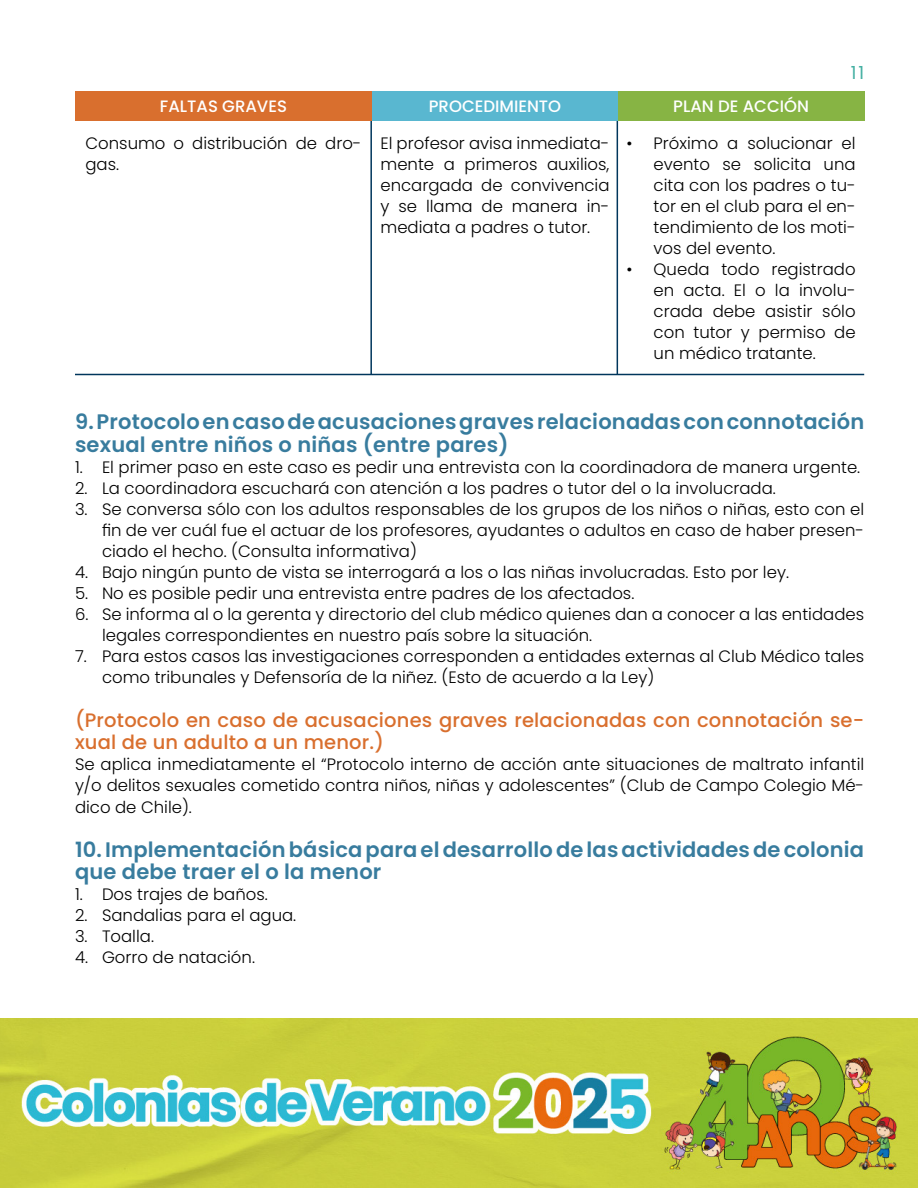
<style>
.page{position:relative;width:918px;height:1188px;background:#fff}
.page>*{position:absolute;margin:0;border:0;box-sizing:border-box;transform-origin:0 0}
.t1{font:600 21px/22.5px "Poppins";letter-spacing:.01em;color:#387c9e}
.t2{font:500 19.5px/22.5px "Poppins";letter-spacing:.01em;color:#d96f2e}
.t3{font:18px "Poppins";color:#45b0a3}
.t4{font:300 16.5px/21px "Poppins";color:#000;text-align:justify}
.t5{font:500 16.5px "Poppins";color:#fff}
</style>
<div class="page">
<img style="left:0;top:1018px;width:918px;height:170px">
<hr style="left:617px;top:92px;width:1px;height:282px;background:#00365c">
<hr style="left:370px;top:92px;width:2px;height:282px;background:#00365c">
<div style="left:75px;top:92px;width:297px;height:30px;background:#d96f2e"></div>
<div style="left:372px;top:92px;width:246px;height:30px;background:#59b7d0"></div>
<div style="left:618px;top:92px;width:246px;height:30px;background:#87b444"></div>
<hr style="left:75px;top:374px;width:789px;height:1px;background:#00365c">
<p class="t3" style="left:851px;top:62px;width:15px">11</p>
<p class="t5" style="left:160px;top:96px;width:129px">FALTAS GRAVES</p>
<p class="t5" style="left:429px;top:96px;width:134px">PROCEDIMIENTO</p>
<p class="t5" style="left:673px;top:96px;width:137px">PLAN DE ACCIÓN</p>
<p class="t4" style="left:86px;top:133px;width:277px">Consumo o distribución de dro&shy;gas.</p>
<p class="t4" style="left:380px;top:133px;width:231px">El profesor avisa inmediata&shy;mente a primeros auxilios, encargada de convivencia y se llama de manera in&shy;mediata a padres o tutor.</p>
<p class="t4" style="left:654px;top:133px;width:204px;text-indent:-27px">• Próximo a solucionar el evento se solicita una cita con los padres o tu&shy;tor en el club para el en&shy;tendimiento de los moti&shy;vos del evento.</p>
<p class="t4" style="left:654px;top:259px;width:204px;text-indent:-27px">• Queda todo registrado en acta. El o la involu&shy;crada debe asistir sólo con tutor y permiso de un médico tratante.</p>
<p class="t1" style="left:75px;top:411px;width:791px">9. Protocolo en caso de acusaciones graves relacionadas con connotación sexual entre niños o niñas (entre pares)</p>
<p class="t4" style="left:75px;top:456px;width:787px">1. El primer paso en este caso es pedir una entrevista con la coordinadora de manera urgente.</p>
<p class="t4" style="left:75px;top:477px;width:702px">2. La coordinadora escuchará con atención a los padres o tutor del o la involucrada.</p>
<p class="t4" style="left:102px;top:498px;width:764px;text-indent:-27px">3. Se conversa sólo con los adultos responsables de los grupos de los niños o niñas, esto con el fin de ver cuál fue el actuar de los profesores, ayudantes o adultos en caso de haber presen&shy;ciado el hecho. (Consulta informativa)</p>
<p class="t4" style="left:75px;top:561px;width:716px">4. Bajo ningún punto de vista se interrogará a los o las niñas involucradas. Esto por ley.</p>
<p class="t4" style="left:75px;top:582px;width:561px">5. No es posible pedir una entrevista entre padres de los afectados.</p>
<p class="t4" style="left:102px;top:603px;width:764px;text-indent:-27px">6. Se informa al o la gerenta y directorio del club médico quienes dan a conocer a las entidades legales correspondientes en nuestro país sobre la situación.</p>
<p class="t4" style="left:102px;top:645px;width:764px;text-indent:-27px">7. Para estos casos las investigaciones corresponden a entidades externas al Club Médico tales como tribunales y Defensoría de la niñez. (Esto de acuerdo a la Ley)</p>
<p class="t2" style="left:75px;top:709px;width:791px">(Protocolo en caso de acusaciones graves relacionadas con connotación se&shy;xual de un adulto a un menor.)</p>
<p class="t4" style="left:75px;top:754px;width:791px">Se aplica inmediatamente el “Protocolo interno de acción ante situaciones de maltrato infantil y/o delitos sexuales cometido contra niños, niñas y adolescentes” (Club de Campo Colegio Mé&shy;dico de Chile).</p>
<p class="t1" style="left:75px;top:838px;width:791px">10. Implementación básica para el desarrollo de las actividades de colonia que debe traer el o la menor</p>
<p class="t4" style="left:75px;top:884px;width:194px">1. Dos trajes de baños.</p>
<p class="t4" style="left:75px;top:905px;width:223px">2. Sandalias para el agua.</p>
<p class="t4" style="left:75px;top:926px;width:81px">3. Toalla.</p>
<p class="t4" style="left:75px;top:947px;width:182px">4. Gorro de natación.</p>
</div>
